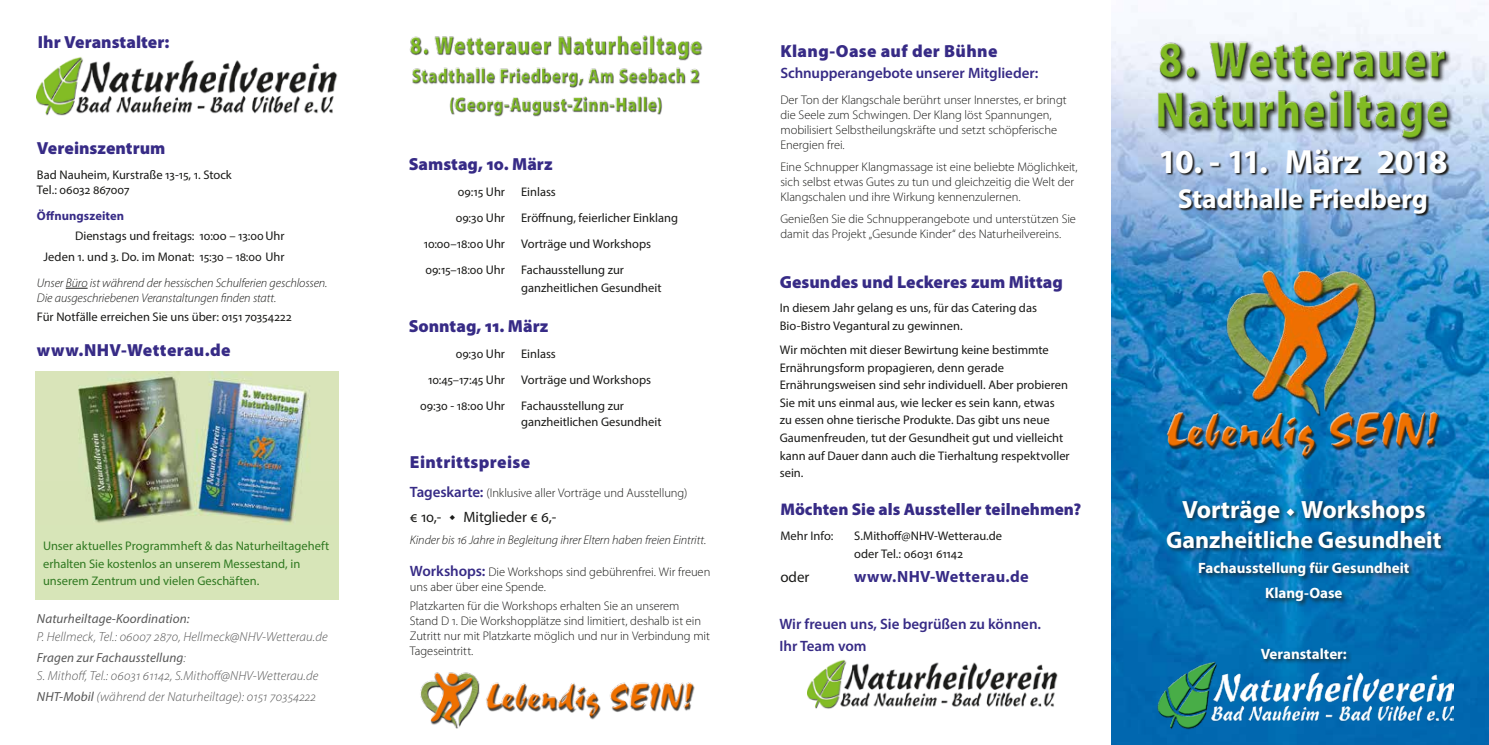
<style>
.page{position:relative;width:1489px;height:745px;background:#fff}
.page>*{position:absolute;margin:0;border:0;box-sizing:border-box;transform-origin:0 0}
.t1{font:700 33.75px "Myriad Pro";letter-spacing:-.005em;color:#feffff}
.t2{font:700 27.5px "Myriad Pro";letter-spacing:-.005em;color:#feffff}
.t3{font:700 25px "Myriad Pro";letter-spacing:-.005em;color:#feffff}
.t4{font:700 24px "Myriad Pro";letter-spacing:-.005em;color:#feffff}
.t5{font:900 17.5px "Myriad Pro";letter-spacing:.005em;color:#372b86}
.t6{font:900 16.88px "Myriad Pro";color:#372b86}
.t7{font:700 16.25px "Myriad Pro";letter-spacing:.02em;color:#372b86}
.t8{font:600 15px/22.2px "Myriad Pro";letter-spacing:-.005em;color:#372b86}
.t9{font:700 15px/25.1px "Myriad Pro";color:#feffff;text-align:center}
.t10{font:15px "Myriad Pro";letter-spacing:-.005em;color:#1a1a18}
.t11{font:italic 300 13.12px/21px "Myriad Pro";letter-spacing:.01em;color:#565656}
.t12{font:italic 13.12px "Myriad Pro";letter-spacing:.01em;color:#565656}
.t13{font:12.5px/17.5px "Myriad Pro";color:#1a1a18}
.t14{font:300 12.5px/15px "Myriad Pro";letter-spacing:-.005em;color:#1a1a18}
.t15{font:italic 300 12.5px/15px "Myriad Pro";letter-spacing:-.005em;color:#1a1a18}
.t16{font:12.5px/17.5px "Myriad Pro";color:#307921}
.t17{font:700 12.5px "Myriad Pro";letter-spacing:.005em;color:#372b86}
.s1{font-weight:400}
.s2{font-weight:600;font-size:15px;color:#372b86}
</style>
<div class="page">
<img style="left:1111px;top:3px;width:377px;height:741px">
<div style="left:1157px;top:41px;width:297px;height:103px;background:#1a1a18;opacity:.8"></div>
<img style="left:1151px;top:37px;width:302px;height:103px">
<img style="left:35px;top:371px;width:303px;height:153px">
<img style="left:409px;top:35px;width:294px;height:82px">
<img style="left:1151px;top:656px;width:302px;height:74px">
<img style="left:1221px;top:262px;width:162px;height:148px">
<img style="left:1160px;top:410px;width:284px;height:50px">
<img style="left:37px;top:57px;width:301px;height:59px">
<img style="left:486px;top:682px;width:209px;height:38px">
<img style="left:420px;top:672px;width:60px;height:55px">
<img style="left:807px;top:659px;width:251px;height:50px">
<div style="left:1259px;top:646px;width:92px;height:18px;background:#1a1a18;opacity:.75"></div>
<div style="left:1165px;top:498px;width:280px;height:108px;background:#1a1a18;opacity:.75"></div>
<svg style="left:1161px;top:149px;width:288px;height:67px;background:#7d94b1"></svg>
<svg style="left:66px;top:288px;width:22px;height:1px"></svg>
<svg style="left:1286px;top:508px;width:8px;height:8px"></svg>
<h3 class="t5" style="left:38px;top:30px;width:133px">Ihr Veranstalter:</h3>
<h3 class="t5" style="left:37px;top:136px;width:130px">Vereinszentrum</h3>
<p class="t13" style="left:37px;top:167px;width:196px;line-height:15px">Bad Nauheim, Kurstraße 13-15, 1. Stock<br>Tel.: 06032 867007</p>
<p class="t17" style="left:37px;top:207px;width:89px">Öffnungszeiten</p>
<p class="t13" style="left:44px;top:225px;width:242px;line-height:21.2px;text-align:right">Dienstags und freitags: 10:oo – 13:00Uhr<br>Jeden 1. und 3. Do. im Monat: 15:30 – 18:00 Uhr</p>
<p class="t15" style="left:37px;top:275px;width:292px">Unser Büro ist während der hessischen Schulferien geschlossen.<br>Die ausgeschriebenen Veranstaltungen finden statt.</p>
<p class="t13" style="left:37px;top:307px;width:256px">Für Notfälle erreichen Sie uns über: 0151 70354222</p>
<h3 class="t5" style="left:37px;top:338px;width:195px">www.NHV-Wetterau.de</h3>
<p class="t16" style="left:43px;top:536px;width:287px">Unser aktuelles Programmheft &amp; das Naturheiltageheft erhalten Sie kostenlos an unserem Messestand, in unserem Zentrum und vielen Geschäften.</p>
<p class="t12" style="left:37px;top:610px;width:154px">Naturheiltage-Koordination:</p>
<p class="t11" style="left:37px;top:625px;width:292px">P. Hellmeck, Tel.: 06007 2870, Hellmeck@NHV-Wetterau.de<br><span class="s1">Fragen zur Fachausstellung</span>:</p>
<p class="t11" style="left:37px;top:664px;width:283px">S. Mithoff, Tel.: 06031 61142, S.Mithoff@NHV-Wetterau.de<br><span class="s1">NHT-Mobil</span> (während der Naturheiltage): 0151 70354222</p>
<h3 class="t5" style="left:408px;top:152px;width:145px">Samstag, 10. März</h3>
<p class="t13" style="left:458px;top:183px;width:49px">09:15 Uhr</p>
<p class="t13" style="left:521px;top:183px;width:36px">Einlass</p>
<p class="t13" style="left:455px;top:209px;width:51px">09:30 Uhr</p>
<p class="t13" style="left:521px;top:209px;width:158px">Eröffnung, feierlicher Einklang</p>
<p class="t13" style="left:423px;top:234px;width:83px">10:00–18:00 Uhr</p>
<p class="t13" style="left:521px;top:234px;width:131px">Vorträge und Workshops</p>
<p class="t13" style="left:425px;top:260px;width:81px">09:15–18:00 Uhr</p>
<p class="t13" style="left:521px;top:260px;width:142px;line-height:18.8px">Fachausstellung zur ganzheitlichen Gesundheit</p>
<h3 class="t5" style="left:408px;top:315px;width:141px">Sonntag, 11. März</h3>
<p class="t13" style="left:455px;top:345px;width:51px">09:30 Uhr</p>
<p class="t13" style="left:521px;top:345px;width:36px">Einlass</p>
<p class="t13" style="left:428px;top:371px;width:78px">10:45–17:45 Uhr</p>
<p class="t13" style="left:521px;top:371px;width:131px">Vorträge und Workshops</p>
<p class="t13" style="left:420px;top:396px;width:86px">09:30 - 18:00 Uhr</p>
<p class="t13" style="left:521px;top:397px;width:142px;line-height:16.2px">Fachausstellung zur ganzheitlichen Gesundheit</p>
<h3 class="t5" style="left:410px;top:450px;width:122px">Eintrittspreise</h3>
<p class="t14" style="left:410px;top:484px;width:279px"><span class="s2">Tageskarte:</span> (Inklusive aller Vorträge und Ausstellung)</p>
<p class="t10" style="left:410px;top:507px;width:33px">€ 10,-</p>
<p class="t10" style="left:463px;top:507px;width:94px">Mitglieder € 6,-</p>
<p class="t15" style="left:410px;top:531px;width:298px">Kinder bis 16 Jahre in Begleitung ihrer Eltern haben freien Eintritt.</p>
<p class="t14" style="left:410px;top:564px;width:302px"><span class="s2">Workshops:</span> Die Workshops sind gebührenfrei. Wir freuen uns aber über eine Spende.</p>
<p class="t14" style="left:410px;top:597px;width:302px">Platzkarten für die Workshops erhalten Sie an unserem Stand D 1. Die Workshopplätze sind limitiert, deshalb ist ein Zutritt nur mit Platzkarte möglich und nur in Verbindung mit Tageseintritt.</p>
<h3 class="t5" style="left:780px;top:40px;width:218px">Klang-Oase auf der Bühne</h3>
<p class="t8" style="left:780px;top:62px;width:259px">Schnupperangebote unserer Mitglieder:</p>
<p class="t14" style="left:780px;top:92px;width:288px">Der Ton der Klangschale berührt unser Innerstes, er bringt die Seele zum Schwingen. Der Klang löst Spannungen, mobilisiert Selbstheilungskräfte und setzt schöpferische Energien frei.</p>
<p class="t14" style="left:780px;top:159px;width:299px">Eine Schnupper Klangmassage ist eine beliebte Möglichkeit, sich selbst etwas Gutes zu tun und gleichzeitig die Welt der<br>Klangschalen und ihre Wirkung kennenzulernen.</p>
<p class="t14" style="left:780px;top:211px;width:297px">Genießen Sie die Schnupperangebote und unterstützen Sie damit das Projekt „Gesunde Kinder“ des Naturheilvereins.</p>
<h3 class="t5" style="left:779px;top:270px;width:284px">Gesundes und Leckeres zum Mittag</h3>
<p class="t13" style="left:779px;top:299px;width:259px">In diesem Jahr gelang es uns, für das Catering das<br>Bio-Bistro Vegantural zu gewinnen.</p>
<p class="t13" style="left:779px;top:341px;width:291px">Wir möchten mit dieser Bewirtung keine bestimmte Ernährungsform propagieren, denn gerade Ernährungsweisen sind sehr individuell. Aber probieren Sie mit uns einmal aus, wie lecker es sein kann, etwas zu essen ohne tierische Produkte. Das gibt uns neue Gaumenfreuden, tut der Gesundheit gut und vielleicht kann auf Dauer dann auch die Tierhaltung respektvoller sein.</p>
<h3 class="t6" style="left:780px;top:498px;width:302px">Möchten Sie als Aussteller teilnehmen?</h3>
<p class="t13" style="left:780px;top:526px;width:54px">Mehr Info:</p>
<p class="t13" style="left:854px;top:526px;width:149px">S.Mithoff@NHV-Wetterau.de oder Tel.: 06031 61142</p>
<p class="t10" style="left:780px;top:567px;width:30px">oder</p>
<h3 class="t7" style="left:854px;top:565px;width:176px">www.NHV-Wetterau.de</h3>
<p class="t8" style="left:779px;top:612px;width:263px">Wir freuen uns, Sie begrüßen zu können.<br>Ihr Team vom</p>
<h1 class="t1" style="left:1158px;top:139px;width:290px">10. - 11. März 2018</h1>
<h2 class="t2" style="left:1177px;top:180px;width:252px">Stadthalle Friedberg</h2>
<h3 class="t3" style="left:1181px;top:493px;width:245px">Vorträge Workshops</h3>
<h3 class="t4" style="left:1166px;top:524px;width:277px">Ganzheitliche Gesundheit</h3>
<p class="t9" style="left:1198px;top:555px;width:213px">Fachausstellung für Gesundheit<br>Klang-Oase</p>
<p class="t9" style="left:1260px;top:640px;width:88px">Veranstalter:</p>
</div>
